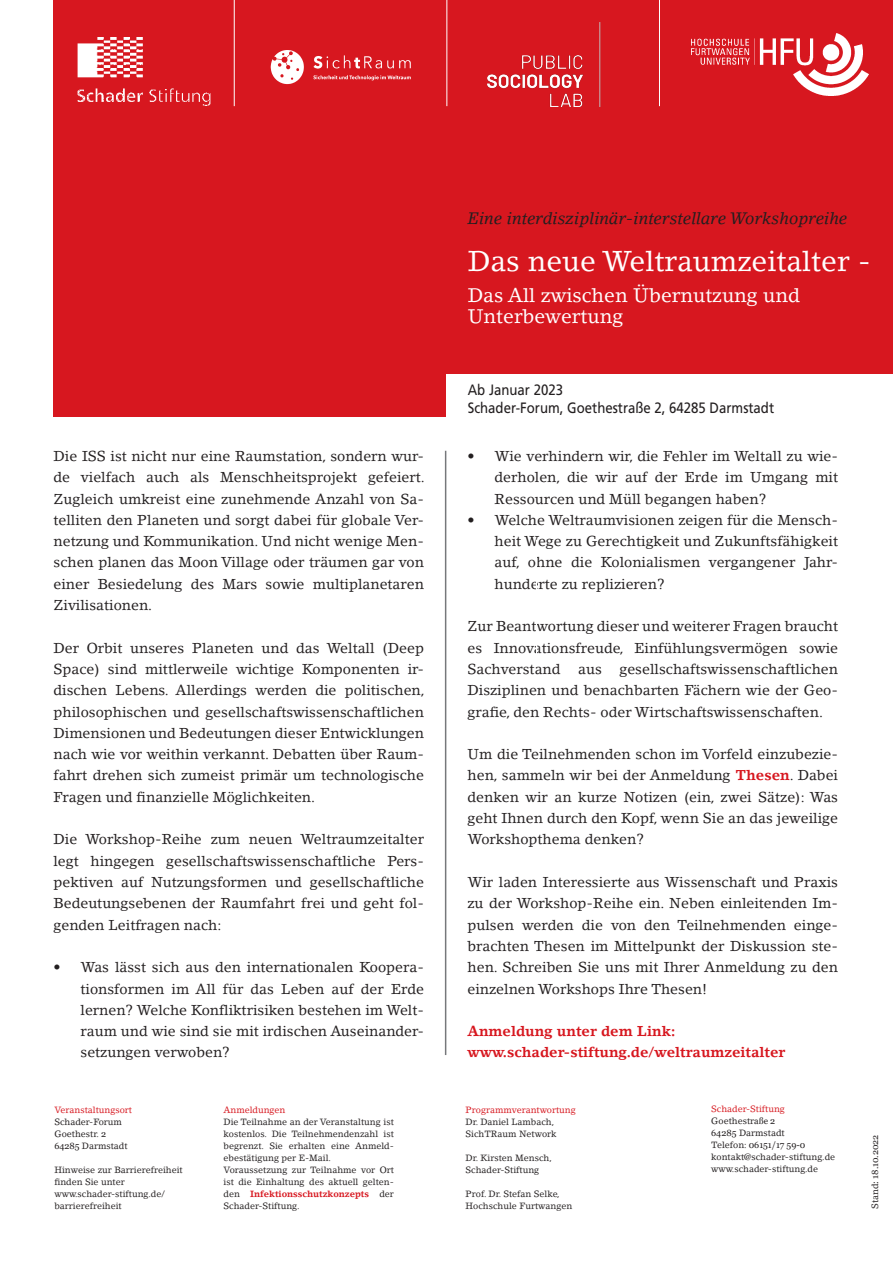
<style>
.page{position:relative;width:893px;height:1263px;background:#fff}
.page>*{position:absolute;margin:0;border:0;box-sizing:border-box;transform-origin:0 0}
.Aufzählungszeichen{font:28.5px "Lino Letter Std";color:#fff}
.Aufzählungszeichen-2{font:19.5px "Lino Letter Std";color:#fff}
.Aufzählungszeichen-3{font:italic 16.5px "Lino Letter Std";color:#231f20}
.t1{font:15px "Frutiger";color:#231f20;scale:.88 1}
.Aufzählungszeichen-4{font:14.25px/21.3px "Lino Letter Std";color:#231f20;text-align:justify}
.Aufzählungszeichen-5{font:700 14.25px "Lino Letter Std";color:#d7171f}
.Aufzählungszeichen-6{font:9px/12px "Lino Letter Std";color:#231f20}
.t2{font:9px "Lino Letter Std";color:#d7171f}
.t3{font:9px "Georgia";color:#231f20}
.t4{font:9px "Lino Letter Std";color:#d71920}
.s1{font-family:"Georgia"}
.s2{font-weight:700;color:#d7171f}
.s3{font-family:"Lino Letter Std"}
</style>
<div class="page">
<div style="left:54px;top:0;width:839px;height:417px;background:#d7171f"></div>
<div style="left:446px;top:374px;width:447px;height:47px;background:#fff"></div>
<hr style="left:445px;top:451px;width:1px;height:604px;background:#76787b">
<img style="left:270px;top:50px;width:141px;height:35px">
<hr style="left:446px;top:0;width:1px;height:106px;background:#fff">
<img style="left:488px;top:22px;width:113px;height:85px">
<img style="left:78px;top:37px;width:133px;height:69px">
<hr style="left:234px;top:0;width:1px;height:106px;background:#fff">
<hr style="left:659px;top:0;width:1px;height:106px;background:#fff">
<img style="left:692px;top:33px;width:176px;height:63px">
<p class="Aufzählungszeichen-4" style="left:54px;top:445px;width:373px">Die ISS ist nicht nur eine Raumstation, sondern wur&shy;de vielfach auch als Menschheitsprojekt gefeiert.<br>Zugleich umkreist eine zunehmende Anzahl von Sa&shy;telliten den Planeten und sorgt dabei für globale Ver&shy;netzung und Kommunikation. Und nicht wenige Men&shy;schen planen das Moon Village oder träumen gar von einer Besiedelung des Mars sowie multiplanetaren Zivilisationen.</p>
<p class="Aufzählungszeichen-4" style="left:54px;top:637px;width:373px">Der Orbit unseres Planeten und das Weltall (Deep Space) sind mittlerweile wichtige Komponenten ir&shy;dischen Lebens. Allerdings werden die politischen, philosophischen und gesellschaftswissenschaftlichen Dimensionen und Bedeutungen dieser Entwicklungen nach wie vor weithin verkannt. Debatten über Raum&shy;fahrt drehen sich zumeist primär um technologische Fragen und finanzielle Möglichkeiten.</p>
<p class="Aufzählungszeichen-4" style="left:54px;top:829px;width:372px">Die Workshop-Reihe zum neuen Weltraumzeitalter legt hingegen gesellschaftswissenschaftliche Pers&shy;pektiven auf Nutzungsformen und gesellschaftliche Bedeutungsebenen der Raumfahrt frei und geht fol&shy;genden Leitfragen nach:</p>
<p class="Aufzählungszeichen-4" style="left:81px;top:956px;width:345px;text-indent:-27px">• Was lässt sich aus den internationalen Koopera&shy;tionsformen im All für das Leben auf der Erde lernen? Welche Konfliktrisiken bestehen im Welt&shy;raum und wie sind sie mit irdischen Auseinander&shy;setzungen verwoben?</p>
<p class="t2" style="left:54px;top:1104px;width:79px">Veranstaltungsort</p>
<p class="Aufzählungszeichen-6" style="left:54px;top:1116px;width:69px">Schader-Forum</p>
<p class="Aufzählungszeichen-6" style="left:54px;top:1128px;width:53px">Goethestr. <span class="s1">2</span></p>
<p class="Aufzählungszeichen-6" style="left:54px;top:1140px;width:75px"><span class="s1">64285</span> Darmstadt</p>
<p class="Aufzählungszeichen-6" style="left:54px;top:1164px;width:130px">Hinweise zur Barrierefreiheit finden Sie unter</p>
<p class="Aufzählungszeichen-6" style="left:54px;top:1188px;width:112px">www.schader-stiftung.de/ barrierefreiheit</p>
<p class="t2" style="left:224px;top:1104px;width:63px">Anmeldungen</p>
<p class="Aufzählungszeichen-6" style="left:224px;top:1116px;width:172px;text-align:justify">Die Teilnahme an der Veranstaltung ist kostenlos. Die Teilnehmendenzahl ist begrenzt. Sie erhalten eine Anmeld&shy;ebestätigung per E-Mail.</p>
<p class="Aufzählungszeichen-6" style="left:224px;top:1164px;width:172px;text-align:justify">Voraussetzung zur Teilnahme vor Ort ist die Einhaltung des aktuell gelten&shy;den <span class="s2">Infektionsschutzkonzepts</span> der Schader-Stiftung.</p>
<p class="Aufzählungszeichen-3" style="left:468px;top:209px;width:381px">Eine interdisziplinär-interstellare Workshopreihe</p>
<p class="Aufzählungszeichen" style="left:468px;top:244px;width:405px">Das neue Weltraumzeitalter -</p>
<p class="Aufzählungszeichen-2" style="left:468px;top:284px;width:334px">Das All zwischen Übernutzung und</p>
<p class="Aufzählungszeichen-2" style="left:468px;top:305px;width:157px">Unterbewertung</p>
<p class="t1" style="left:468px;top:381px;width:110px">Ab Januar 2023</p>
<p class="t1" style="left:468px;top:399px;width:350px">Schader-Forum, Goethestraße 2, 64285 Darmstadt</p>
<p class="Aufzählungszeichen-4" style="left:494px;top:445px;width:345px;text-indent:-27px">• Wie verhindern wir, die Fehler im Weltall zu wie&shy;derholen, die wir auf der Erde im Umgang mit Ressourcen und Müll begangen haben?</p>
<p class="Aufzählungszeichen-4" style="left:494px;top:509px;width:345px;text-indent:-27px">• Welche Weltraumvisionen zeigen für die Mensch&shy;heit Wege zu Gerechtigkeit und Zukunftsfähigkeit auf, ohne die Kolonialismen vergangener Jahr&shy;hunderte zu replizieren?</p>
<p class="Aufzählungszeichen-4" style="left:467px;top:616px;width:372px">Zur Beantwortung dieser und weiterer Fragen braucht es Innovationsfreude, Einfühlungsvermögen sowie Sachverstand aus gesellschaftswissenschaftlichen Disziplinen und benachbarten Fächern wie der Geo&shy;grafie, den Rechts- oder Wirtschaftswissenschaften.</p>
<p class="Aufzählungszeichen-4" style="left:467px;top:743px;width:372px">Um die Teilnehmenden schon im Vorfeld einzubezie&shy;hen, sammeln wir bei der Anmeldung <span class="s2">Thesen</span>. Dabei denken wir an kurze Notizen (ein, zwei Sätze): Was geht Ihnen durch den Kopf, wenn Sie an das jeweilige Workshopthema denken?</p>
<p class="Aufzählungszeichen-4" style="left:467px;top:871px;width:372px">Wir laden Interessierte aus Wissenschaft und Praxis zu der Workshop-Reihe ein. Neben einleitenden Im&shy;pulsen werden die von den Teilnehmenden einge&shy;brachten Thesen im Mittelpunkt der Diskussion ste&shy;hen. Schreiben Sie uns mit Ihrer Anmeldung zu den einzelnen Workshops Ihre Thesen!</p>
<p class="Aufzählungszeichen-5" style="left:467px;top:1022px;width:209px">Anmeldung unter dem Link:</p>
<p class="Aufzählungszeichen-5" style="left:467px;top:1044px;width:319px">www.schader-stiftung.de/weltraumzeitalter</p>
<p class="t2" style="left:466px;top:1104px;width:112px">Programmverantwortung</p>
<p class="Aufzählungszeichen-6" style="left:466px;top:1115px;width:90px">Dr. Daniel Lambach,</p>
<p class="Aufzählungszeichen-6" style="left:466px;top:1127px;width:92px">SichTRaum Network</p>
<p class="Aufzählungszeichen-6" style="left:466px;top:1151px;width:88px">Dr. Kirsten Mensch,</p>
<p class="Aufzählungszeichen-6" style="left:466px;top:1163px;width:75px">Schader-Stiftung</p>
<p class="Aufzählungszeichen-6" style="left:466px;top:1187px;width:96px">Prof. Dr. Stefan Selke,</p>
<p class="Aufzählungszeichen-6" style="left:466px;top:1199px;width:108px">Hochschule Furtwangen</p>
<p class="t4" style="left:711px;top:1103px;width:75px">Schader-Stiftung</p>
<p class="Aufzählungszeichen-6" style="left:711px;top:1115px;width:66px">Goethestr<span class="s1">aße 2</span></p>
<p class="Aufzählungszeichen-6" style="left:711px;top:1127px;width:75px"><span class="s1">64285</span> Darmstadt</p>
<p class="t3" style="left:711px;top:1140px;width:96px"><span class="s3">Telefon:</span> 06151/17 59-0</p>
<p class="Aufzählungszeichen-6" style="left:711px;top:1151px;width:125px">kontakt@schader-stiftung.de</p>
<p class="Aufzählungszeichen-6" style="left:711px;top:1163px;width:108px">www.schader-stiftung.de</p>
<p class="t3" style="left:869px;top:1209px;width:76px;rotate:-90deg"><span class="s3">Stand</span>: 18.10.2022</p>
</div>
